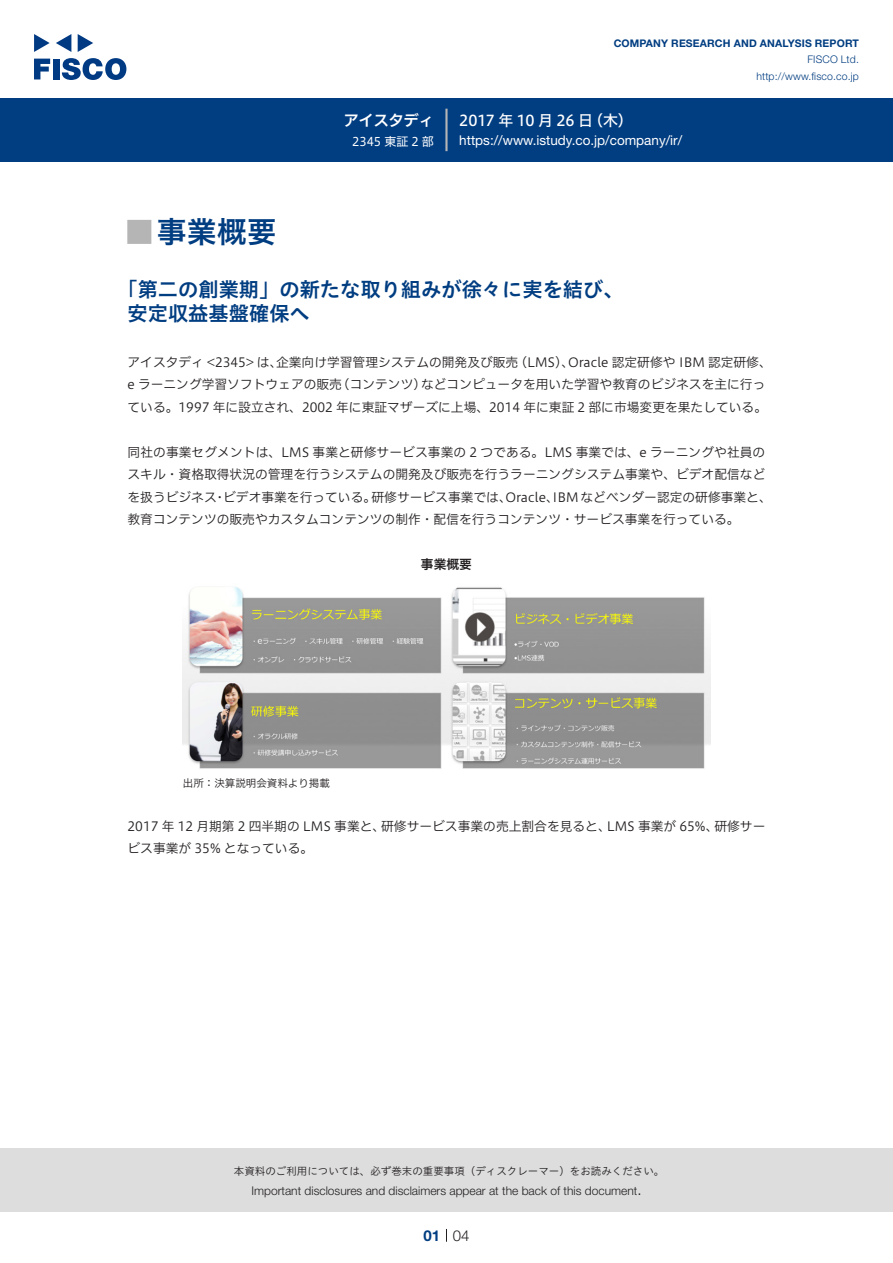
<style>
.page{position:relative;width:893px;height:1263px;background:#fff}
.page>*{position:absolute;margin:0;border:0;box-sizing:border-box;transform-origin:0 0}
.t1{font:30px "Hiragino UD Sans Std N W6";color:#003d81}
.t2{font:700 24px "Koz Go Pro";color:#b5b5b6}
.中タイトル{font:20.25px/24px "Hiragino UD Sans Std W6";color:#003d81}
.t3{font:15px "Hiragino UD Sans F Std N W5";color:#fff}
.t4{font:15px "Hiragino UD Sans F Std N W6";color:#fff}
.t5{font:300 15px "Helvetica Neue LT Std";color:#231f20}
.t6{font:700 15px "Helvetica Neue LT Std";color:#003d81}
.t7{font:13.5px "Helvetica Neue LT Std";color:#fff}
.本文{font:12.75px/22.5px "Hiragino UD Sans F Std N W3";color:#231f20}
.チャートタイトル{font:12.75px "Hiragino UD Sans F Std N W6";color:#231f20}
.t8{font:300 12px "Helvetica Neue LT Std";color:#231f20}
.t9{font:12px "Hiragino UD Sans F Std N W4";color:#fff}
.t10{font:10.5px "Hiragino UD Sans Std W3";color:#231f20}
.t11{font:700 10.5px "Helvetica Neue LT Std";letter-spacing:.015em;color:#003d81}
.t12{font:300 10.5px/16.5px "Helvetica Neue LT Std";letter-spacing:.015em;color:#003d81;text-align:right}
.表組み基本スタイル{font:10.5px "Hiragino UD Sans F Std N W3";color:#231f20}
</style>
<div class="page">
<div style="left:0;top:1148px;width:893px;height:64px;background:#ddd"></div>
<svg style="left:34px;top:59px;width:16px;height:20px"></svg>
<div style="left:53px;top:59px;width:6px;height:20px;background:#003a83"></div>
<svg style="left:62px;top:58px;width:64px;height:22px"></svg>
<svg style="left:34px;top:34px;width:16px;height:18px"></svg>
<svg style="left:78px;top:34px;width:15px;height:18px"></svg>
<svg style="left:56px;top:34px;width:15px;height:18px"></svg>
<div style="left:0;top:98px;width:893px;height:64px;background:#003d81"></div>
<hr style="left:445px;top:109px;width:3px;height:42px;background:#b5b5b6">
<svg style="left:446px;top:1229px;width:1px;height:13px"></svg>
<img style="left:183px;top:587px;width:527px;height:182px">
<p class="t4" style="left:344px;top:109px;width:92px">アイスタディ</p>
<p class="t9" style="left:352px;top:132px;width:83px">2345 東証 2 部</p>
<p class="t11" style="left:614px;top:37px;width:247px">COMPANY RESEARCH AND ANALYSIS REPORT</p>
<p class="t12" style="left:756px;top:51px;width:104px">FISCO Ltd. http://www.fisco.co j p.</p>
<p class="t3" style="left:588px;top:109px;width:46px">（木(</p>
<p class="t3" style="left:459px;top:109px;width:135px">2017 年 10 月 26 日</p>
<p class="t7" style="left:459px;top:132px;width:224px">https://www.istudy.co j p. /company /i r/</p>
<p class="t1" style="left:157px;top:209px;width:121px">事業概要</p>
<p class="t2" style="left:128px;top:217px;width:25px">█</p>
<p class="中タイトル" style="left:128px;top:276px;width:498px;text-indent:-10px">「第二の創業期」の新たな取り組みが徐々に実を結び、安定収益基盤確保へ</p>
<p class="本文" style="left:568px;top:350px;width:205px">Oracle 認定研修や IBM 認定研修、</p>
<p class="本文" style="left:276px;top:350px;width:244px">企業向け学習管理システムの開発及び販売</p>
<p class="本文" style="left:128px;top:350px;width:156px">アイスタディ &lt;2345&gt; は、</p>
<p class="本文" style="left:514px;top:350px;width:61px">（LMS)、</p>
<p class="本文" style="left:421px;top:373px;width:346px">などコンピュータを用いた学習や教育のビジネスを主に行っ</p>
<p class="本文" style="left:128px;top:373px;width:641px">e ラーニング学習ソフトウェアの販売<br>ている。1997 年に設立され、2002 年に東証マザーズに上場、2014 年に東証 2 部に市場変更を果たしている。</p>
<p class="本文" style="left:128px;top:440px;width:639px">同社の事業セグメントは、LMS 事業と研修サービス事業の 2 つである。LMS 事業では、e ラーニングや社員の</p>
<p class="本文" style="left:128px;top:463px;width:639px">スキル・資格取得状況の管理を行うシステムの開発及び販売を行うラーニングシステム事業や、ビデオ配信など</p>
<p class="本文" style="left:552px;top:485px;width:221px">IBM などベンダー認定の研修事業と、</p>
<p class="本文" style="left:337px;top:373px;width:91px">（コンテンツ）</p>
<p class="本文" style="left:128px;top:485px;width:613px">を扱うビジネス<br>教育コンテンツの販売やカスタムコンテンツの制作・配信を行うコンテンツ・サービス事業を行っている。</p>
<p class="チャートタイトル" style="left:421px;top:555px;width:52px">事業概要</p>
<p class="本文" style="left:223px;top:485px;width:154px">ビデオ事業を行っている。</p>
<p class="本文" style="left:372px;top:485px;width:142px">研修サービス事業では、</p>
<p class="本文" style="left:505px;top:485px;width:55px">Oracle、</p>
<p class="本文" style="left:214px;top:485px;width:14px">・</p>
<p class="表組み基本スタイル" style="left:183px;top:775px;width:148px">出所：決算説明会資料より掲載</p>
<p class="本文" style="left:381px;top:814px;width:231px">研修サービス事業の売上割合を見ると、</p>
<p class="本文" style="left:607px;top:814px;width:113px">LMS 事業が 65%、</p>
<p class="本文" style="left:128px;top:814px;width:259px">2017 年 12 月期第 2 四半期の LMS 事業と、ビス事業が 35% となっている。</p>
<p class="本文" style="left:714px;top:814px;width:52px">研修サー</p>
<p class="t10" style="left:234px;top:1163px;width:432px">本資料のご利用については、必ず巻末の重要事項（ディスクレーマー）をお読みください。</p>
<p class="t5" style="left:637px;top:1180px;width:6px">.</p>
<p class="t8" style="left:251px;top:1183px;width:387px">Important disclosures and disclaimers appear at the back of this document</p>
<p class="t6" style="left:423px;top:1226px;width:18px">01</p>
<p class="t5" style="left:453px;top:1226px;width:18px">04</p>
</div>
